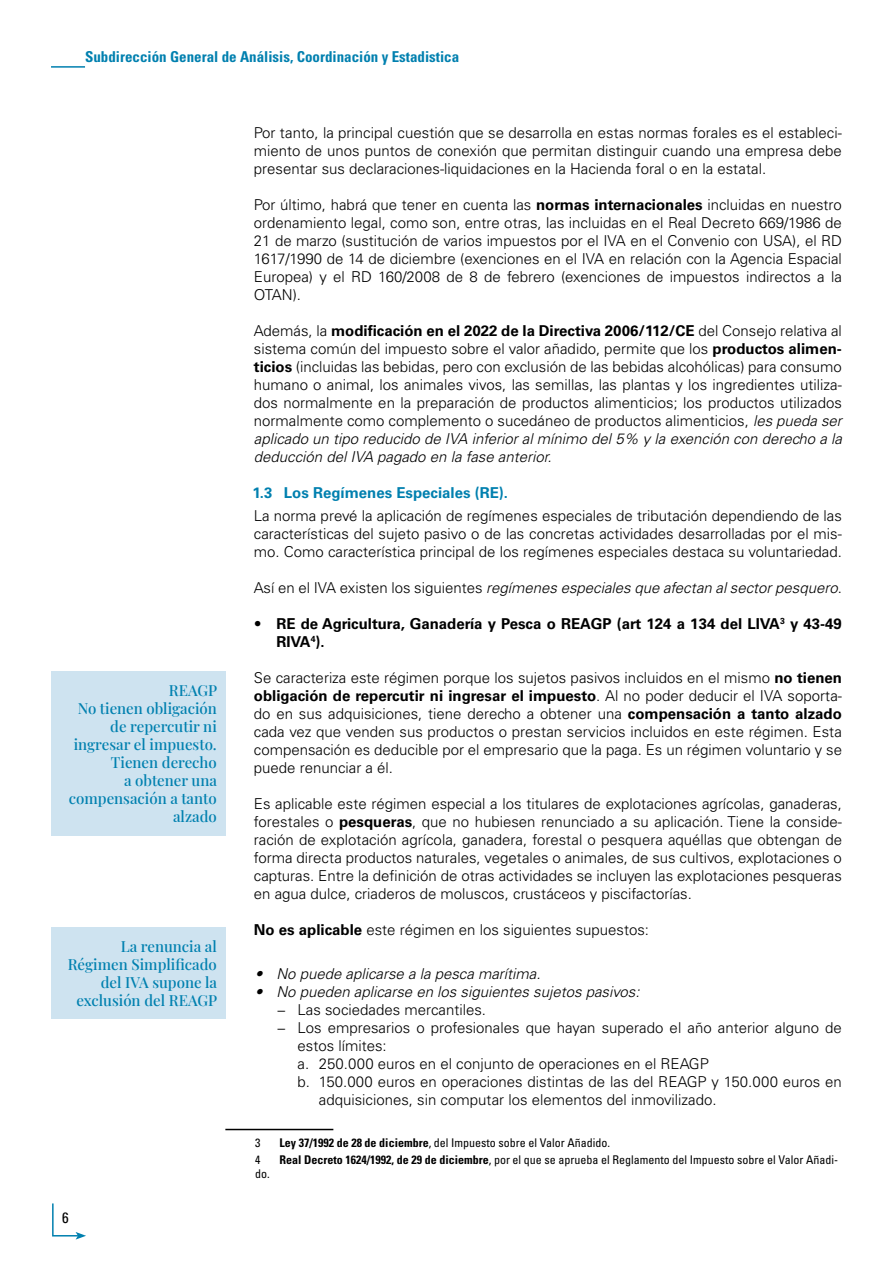
<style>
.page{position:relative;width:893px;height:1263px;background:#fff}
.page>*{position:absolute;margin:0;border:0;box-sizing:border-box;transform-origin:0 0}
.t1{font:300 15px/18px "Univers LT Std";color:#000;text-align:justify}
.t2{font:500 15px/18px "Playfair Display";color:#0080af;text-align:right}
.t3{font:italic 300 15px "Univers LT Std";color:#000}
.t4{font:700 15px/18px "Univers LT Std";color:#000}
.t5{font:700 condensed 15px "Univers LT Std";color:#0080af}
.t6{font:700 15px "Univers LT Std";color:#0080af}
.t7{font:condensed 15px "Univers LT Std";color:#000}
.t8{font:condensed 12px "Univers LT Std";color:#000}
.s1{font-weight:700}
.s2{font-style:italic}
.s3{font-style:normal}
</style>
<div class="page">
<hr style="left:51px;top:66px;width:34px;height:2px;background:#0080af">
<svg style="left:52px;top:1203px;width:34px;height:36px"></svg>
<hr style="left:225px;top:1129px;width:108px;height:1px;background:#000">
<div style="left:51px;top:671px;width:174px;height:165px;background:#cee3f0"></div>
<div style="left:51px;top:927px;width:174px;height:91px;background:#cee3f0"></div>
<p class="t5" style="left:85px;top:47px;width:376px">Subdirección General de Análisis, Coordinación y Estadistica</p>
<p class="t2" style="left:69px;top:680px;width:150px">REAGP<br>No tienen obligación de repercutir ni ingresar el impuesto.<br>Tienen derecho<br>a obtener una compensación a tanto alzado</p>
<p class="t2" style="left:68px;top:936px;width:151px">La renuncia al<br>Régimen Simplificado del IVA supone la exclusión del REAGP</p>
<p class="t7" style="left:62px;top:1208px;width:8px">6</p>
<p class="t1" style="left:254px;top:124px;width:590px">Por tanto, la principal cuestión que se desarrolla en estas normas forales es el estableci&shy;miento de unos puntos de conexión que permitan distinguir cuando una empresa debe presentar sus declaraciones-liquidaciones en la Hacienda foral o en la estatal.</p>
<p class="t1" style="left:254px;top:196px;width:590px">Por último, habrá que tener en cuenta las <span class="s1">normas internacionales</span> incluidas en nuestro ordenamiento legal, como son, entre otras, las incluidas en el Real Decreto 669/1986 de 21 de marzo (sustitución de varios impuestos por el IVA en el Convenio con USA), el RD 1617/1990 de 14 de diciembre (exenciones en el IVA en relación con la Agencia Espacial Europea) y el RD 160/2008 de 8 de febrero (exenciones de impuestos indirectos a la OTAN).</p>
<p class="t1" style="left:254px;top:322px;width:590px">Además, la <span class="s1">modificación en el 2022 de la Directiva 2006/112/CE</span> del Consejo relativa al sistema común del impuesto sobre el valor añadido, permite que los <span class="s1">productos alimen&shy;ticios</span> (incluidas las bebidas, pero con exclusión de las bebidas alcohólicas) para consumo humano o animal, los animales vivos, las semillas, las plantas y los ingredientes utiliza&shy;dos normalmente en la preparación de productos alimenticios; los productos utilizados normalmente como complemento o sucedáneo de productos alimenticios, <span class="s2">les pueda ser aplicado un tipo reducido de IVA inferior al mínimo del 5% y la exención con derecho a la deducción del IVA pagado en la fase anterior.</span></p>
<p class="t6" style="left:252px;top:484px;width:257px">1.3 Los Regímenes Especiales (RE).</p>
<p class="t1" style="left:254px;top:506px;width:590px">La norma prevé la aplicación de regímenes especiales de tributación dependiendo de las características del sujeto pasivo o de las concretas actividades desarrolladas por el mis&shy;mo. Como característica principal de los regímenes especiales destaca su voluntariedad.</p>
<p class="t3" style="left:254px;top:578px;width:590px"><span class="s3">Así en el IVA existen los siguientes</span> regímenes especiales que afectan al sector pesquero<span class="s3">.</span></p>
<p class="t4" style="left:276px;top:614px;width:567px;text-indent:-21px">• RE de Agricultura, Ganadería y Pesca o REAGP (art 124 a 134 del LIVA<sup>3</sup> y 43-49<br>RIVA<sup>4</sup>).</p>
<p class="t1" style="left:254px;top:668px;width:590px">Se caracteriza este régimen porque los sujetos pasivos incluidos en el mismo <span class="s1">no tienen obligación de repercutir ni ingresar el impuesto</span>. Al no poder deducir el IVA soporta&shy;do en sus adquisiciones, tiene derecho a obtener una <span class="s1">compensación a tanto alzado </span>cada vez que venden sus productos o prestan servicios incluidos en este régimen. Esta compensación es deducible por el empresario que la paga. Es un régimen voluntario y se puede renunciar a él.</p>
<p class="t1" style="left:254px;top:794px;width:590px">Es aplicable este régimen especial a los titulares de explotaciones agrícolas, ganaderas, forestales o <span class="s1">pesqueras</span>, que no hubiesen renunciado a su aplicación. Tiene la conside&shy;ración de explotación agrícola, ganadera, forestal o pesquera aquéllas que obtengan de forma directa productos naturales, vegetales o animales, de sus cultivos, explotaciones o capturas. Entre la definición de otras actividades se incluyen las explotaciones pesqueras en agua dulce, criaderos de moluscos, crustáceos y piscifactorías.</p>
<p class="t1" style="left:254px;top:920px;width:397px"><span class="s1">No es aplicable</span> este régimen en los siguientes supuestos:</p>
<p class="t3" style="left:255px;top:965px;width:287px">• No puede aplicarse a la pesca marítima.</p>
<p class="t3" style="left:255px;top:983px;width:386px">• No pueden aplicarse en los siguientes sujetos pasivos:</p>
<p class="t1" style="left:276px;top:1001px;width:211px">− Las sociedades mercantiles.</p>
<p class="t1" style="left:276px;top:1019px;width:567px">− Los empresarios o profesionales que hayan superado el año anterior alguno de</p>
<p class="t1" style="left:298px;top:1037px;width:91px">estos límites:</p>
<p class="t1" style="left:298px;top:1055px;width:413px">a. 250.000 euros en el conjunto de operaciones en el REAGP</p>
<p class="t1" style="left:298px;top:1073px;width:546px">b. 150.000 euros en operaciones distintas de las del REAGP y 150.000 euros en</p>
<p class="t1" style="left:319px;top:1091px;width:399px">adquisiciones, sin computar los elementos del inmovilizado.</p>
<p class="t8" style="left:255px;top:1135px;width:7px">3</p>
<p class="t8" style="left:279px;top:1135px;width:332px"><span class="s1">Ley 37/1992 de 28 de diciembre</span>, del Impuesto sobre el Valor Añadido.</p>
<p class="t8" style="left:255px;top:1152px;width:7px">4</p>
<p class="t8" style="left:279px;top:1152px;width:560px"><span class="s1">Real Decreto 1624/1992, de 29 de diciembre</span>, por el que se aprueba el Reglamento del Impuesto sobre el Valor Añadi-</p>
<p class="t8" style="left:255px;top:1166px;width:16px">do.</p>
</div>
